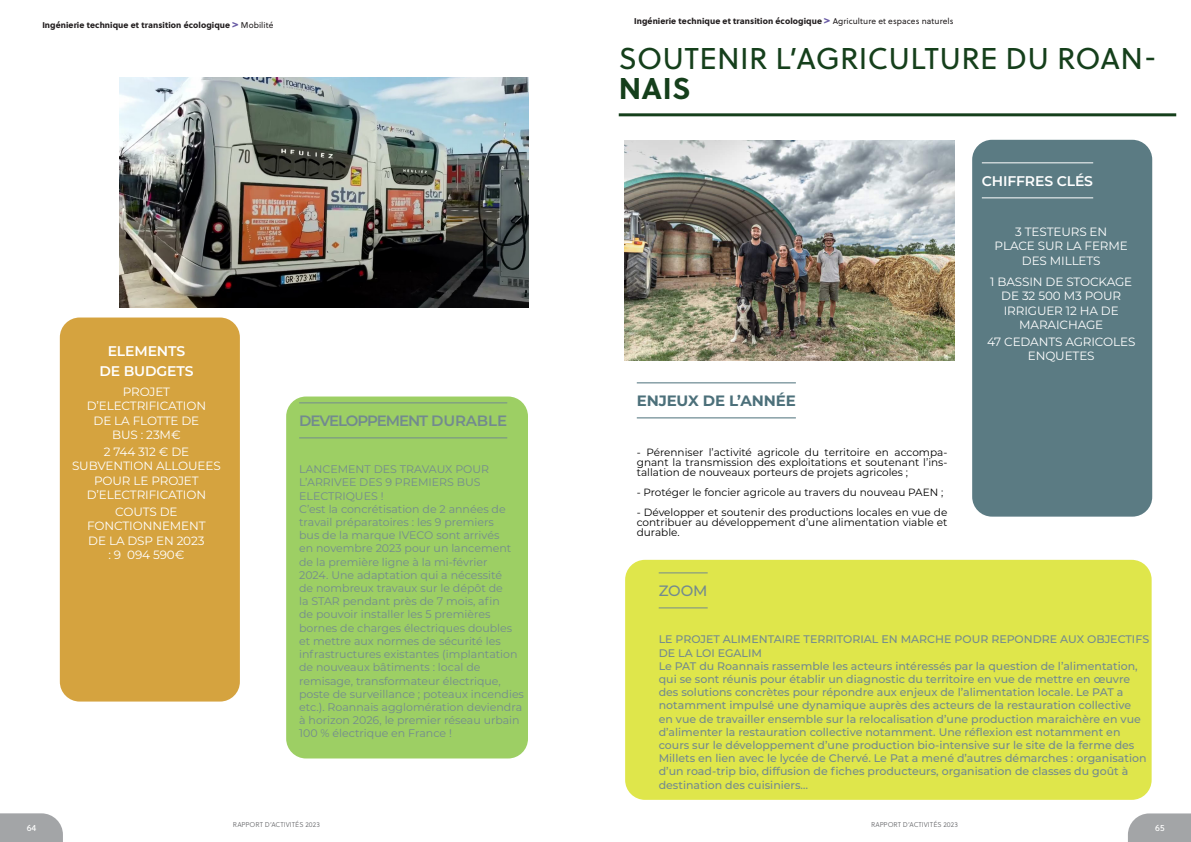
<style>
.page{position:relative;width:1191px;height:842px;background:#fff}
.page>*{position:absolute;margin:0;border:0;box-sizing:border-box;transform-origin:0 0}
.Grand_Titre_ingienerie{font:30px/30.3px "Soleil";letter-spacing:.01em;color:#153f1b}
.t1{font:600 15px "Montserrat";letter-spacing:-.07em;color:#637d83}
.ENJEUX_GRAND_TITRE{font:700 15px "Montserrat";letter-spacing:-.01em;color:#4c707a}
.t2{font:500 15px "Montserrat";color:#637d83}
.Chiffre_clésTexte{font:600 14px "Montserrat";letter-spacing:-.01em;color:#fff}
.TITRE_ENCART{font:600 14px "Montserrat";letter-spacing:-.01em;color:#fff}
.Chiffre_clésTexte-2{font:12px/14.4px "Montserrat";letter-spacing:-.01em;color:#fff;text-align:center}
.t3{font:500 11px/13.2px "Montserrat";color:#637d83}
.t4{font:11px/13.2px "Montserrat";color:#637d83}
.ENJEUX-texte_avec_puce{font:10.5px/10px "Montserrat";color:#000;text-align:justify}
.t5{font:9px "Soleil";color:#fff}
.t6{font:8.4px "Soleil Xb";letter-spacing:.01em;color:#231f20}
.t7{font:7px "Soleil Lt";color:#6c6d70}
.s1{font-size:10.5px;color:#695ba5}
.s2{font-family:"Soleil"}
.s3{font-weight:700}
</style>
<div class="page">
<svg style="left:0;top:813px;width:63px;height:29px;background:#a9abac"></svg>
<svg style="left:1128px;top:813px;width:63px;height:29px;background:#a9abad"></svg>
<div style="left:60px;top:317px;width:180px;height:384px;background:#d5a33f;border-radius:20px"></div>
<div style="left:286px;top:396px;width:242px;height:362px;background:#9dcf64;border-radius:20px"></div>
<hr style="left:299px;top:402px;width:208px;height:1px;background:#637d83">
<hr style="left:299px;top:437px;width:208px;height:1px;background:#637d83">
<hr style="left:619px;top:113px;width:557px;height:3px;background:#153f1b">
<hr style="left:637px;top:382px;width:159px;height:1px;background:#4c707a">
<hr style="left:637px;top:417px;width:159px;height:1px;background:#4c707a">
<div style="left:972px;top:140px;width:180px;height:377px;background:#5b7b83;border-radius:20px"></div>
<hr style="left:981px;top:162px;width:112px;height:1px;background:#fff">
<hr style="left:981px;top:197px;width:112px;height:1px;background:#fff">
<div style="left:625px;top:560px;width:526px;height:240px;background:#dfe64b;border-radius:20px"></div>
<hr style="left:658px;top:572px;width:49px;height:1px;background:#637d83">
<hr style="left:658px;top:607px;width:49px;height:1px;background:#637d83">
<img style="left:624px;top:140px;width:330px;height:220px">
<img style="left:119px;top:77px;width:409px;height:231px">
<p class="t6" style="left:42px;top:19px;width:233px">Ingénierie technique et transition écologique <span class="s1">&gt;</span> <span class="s2">Mobilité</span></p>
<p class="Chiffre_clésTexte" style="left:108px;top:341px;width:79px">ELEMENTS</p>
<p class="Chiffre_clésTexte" style="left:99px;top:361px;width:96px">DE BUDGETS</p>
<p class="Chiffre_clésTexte-2" style="left:87px;top:384px;width:121px">PROJET<br>D’ELECTRIFICATION<br>DE LA FLOTTE DE<br>BUS : 23M€</p>
<p class="Chiffre_clésTexte-2" style="left:72px;top:444px;width:150px">2 744 312 € DE<br>SUBVENTION ALLOUEES<br>POUR LE PROJET<br>D’ELECTRIFICATION</p>
<p class="Chiffre_clésTexte-2" style="left:87px;top:504px;width:120px">COUTS DE<br>FONCTIONNEMENT<br>DE LA DSP EN 2023 : 9 094 590€</p>
<h2 class="t1" style="left:299px;top:410px;width:209px">DEVELOPPEMENT DURABLE</h2>
<p class="t4" style="left:299px;top:462px;width:226px">LANCEMENT DES TRAVAUX POUR L’ARRIVEE DES 9 PREMIERS BUS ELECTRIQUES !<br>C’est la concrétisation de 2 années de travail préparatoires : les 9 premiers<br>bus de la marque IVECO sont arrivés<br>en novembre 2023 pour un lancement de la première ligne à la mi-février<br>2024. Une adaptation qui a nécessité<br>de nombreux travaux sur le dépôt de<br>la STAR pendant près de 7 mois, afin<br>de pouvoir installer les 5 premières bornes de charges électriques doubles et mettre aux normes de sécurité les infrastructures existantes (implantation de nouveaux bâtiments : local de remisage, transformateur électrique, poste de surveillance ; poteaux incendies etc.). Roannais agglomération deviendra à horizon 2026, le premier réseau urbain 100 % électrique en France !</p>
<p class="t6" style="left:634px;top:14px;width:321px">Ingénierie technique et transition écologique <span class="s1">&gt;</span> <span class="s2">Agriculture et espaces naturels</span></p>
<p class="Grand_Titre_ingienerie" style="left:619px;top:42px;width:540px">SOUTENIR L’AGRICULTURE DU ROAN-<br><span class="s3">NAIS</span></p>
<p class="TITRE_ENCART" style="left:981px;top:171px;width:113px">CHIFFRES CLÉS</p>
<p class="ENJEUX_GRAND_TITRE" style="left:637px;top:390px;width:160px">ENJEUX DE L’ANNÉE</p>
<p class="ENJEUX-texte_avec_puce" style="left:637px;top:447px;width:312px">- Pérenniser l’activité agricole du territoire en accompa&shy;gnant la transmission des exploitations et soutenant l’ins&shy;tallation de nouveaux porteurs de projets agricoles ;</p>
<p class="ENJEUX-texte_avec_puce" style="left:637px;top:487px;width:308px">- Protéger le foncier agricole au travers du nouveau PAEN ;</p>
<p class="ENJEUX-texte_avec_puce" style="left:637px;top:507px;width:312px">- Développer et soutenir des productions locales en vue de contribuer au développement d’une alimentation viable et durable.</p>
<p class="Chiffre_clésTexte-2" style="left:994px;top:224px;width:135px">3 TESTEURS EN<br>PLACE SUR LA FERME<br>DES MILLETS</p>
<p class="Chiffre_clésTexte-2" style="left:990px;top:274px;width:143px">1 BASSIN DE STOCKAGE<br>DE 32 500 M3 POUR<br>IRRIGUER 12 HA DE<br>MARAICHAGE</p>
<p class="Chiffre_clésTexte-2" style="left:987px;top:334px;width:150px">47 CEDANTS AGRICOLES<br>ENQUETES</p>
<h2 class="t2" style="left:658px;top:580px;width:50px">ZOOM</h2>
<p class="t3" style="left:658px;top:632px;width:492px">LE PROJET ALIMENTAIRE TERRITORIAL EN MARCHE POUR REPONDRE AUX OBJECTIFS DE LA LOI EGALIM<br>Le PAT du Roannais rassemble les acteurs intéressés par la question de l’alimentation, qui se sont réunis pour établir un diagnostic du territoire en vue de mettre en œuvre des solutions concrètes pour répondre aux enjeux de l’alimentation locale. Le PAT a notamment impulsé une dynamique auprès des acteurs de la restauration collective<br>en vue de travailler ensemble sur la relocalisation d’une production maraichère en vue d’alimenter la restauration collective notamment. Une réflexion est notamment en cours sur le développement d’une production bio-intensive sur le site de la ferme des Millets en lien avec le lycée de Chervé. Le Pat a mené d’autres démarches : organisation d’un road-trip bio, diffusion de fiches producteurs, organisation de classes du goût à destination des cuisiniers…</p>
<p class="t7" style="left:233px;top:819px;width:88px">RAPPORT D’ACTIVITÉS 2023</p>
<p class="t7" style="left:871px;top:819px;width:88px">RAPPORT D’ACTIVITÉS 2023</p>
<p class="t5" style="left:27px;top:821px;width:11px">64</p>
<p class="t5" style="left:1155px;top:821px;width:11px">65</p>
</div>
